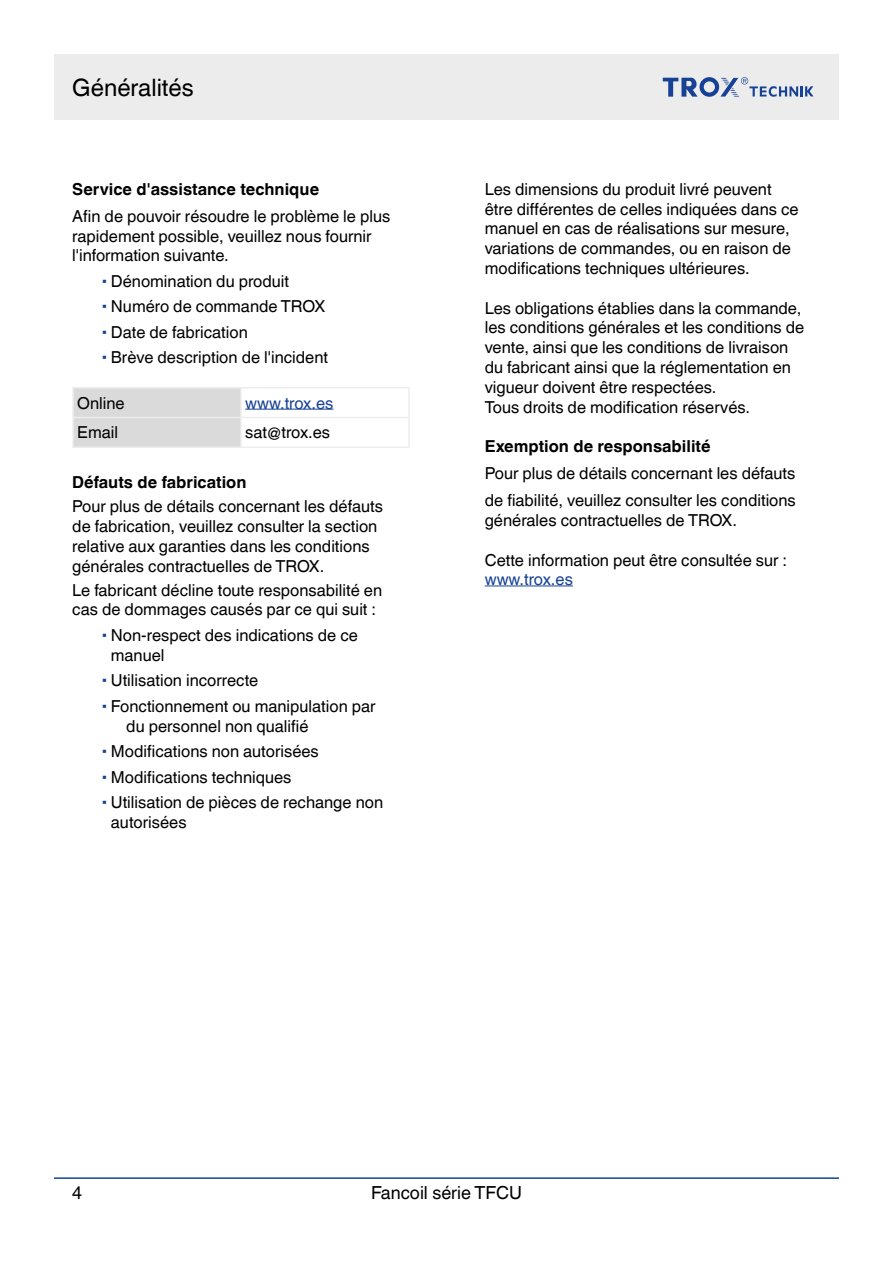
<style>
.page{position:relative;width:893px;height:1263px;background:#fff}
.page>*{position:absolute;margin:0;border:0;box-sizing:border-box;transform-origin:0 0}
.t1{font:24px "TROX Helvetica";color:#000}
.t2{font:18px "TROX Helvetica";color:#000}
.t3{font:16.5px/19.8px "TROX Helvetica";color:#000}
.t4{font:700 16.5px "TROX Helvetica";color:#000}
.t5{font:16.5px "TROX Helvetica";color:#164194}
.s1{color:#164194}
</style>
<div class="page">
<div style="left:54px;top:54px;width:785px;height:66px;background:#ececec"></div>
<hr style="left:54px;top:1177px;width:785px;height:2px;background:#114490">
<svg style="left:663px;top:77px;width:150px;height:20px"></svg>
<div style="left:74px;top:388px;width:166px;height:58px;background:#dadada"></div>
<hr style="left:72px;top:387px;width:169px;height:1px;background:#ededed">
<hr style="left:72px;top:388px;width:2px;height:29px;background:#ededed">
<hr style="left:241px;top:387px;width:169px;height:1px;background:#ededed">
<hr style="left:240px;top:388px;width:2px;height:29px;background:#ededed">
<hr style="left:408px;top:388px;width:2px;height:29px;background:#ededed">
<hr style="left:72px;top:417px;width:169px;height:1px;background:#ededed">
<hr style="left:72px;top:418px;width:2px;height:28px;background:#ededed">
<hr style="left:241px;top:417px;width:169px;height:1px;background:#ededed">
<hr style="left:240px;top:418px;width:2px;height:28px;background:#ededed">
<hr style="left:408px;top:418px;width:2px;height:28px;background:#ededed">
<hr style="left:72px;top:446px;width:169px;height:2px;background:#ededed">
<hr style="left:241px;top:446px;width:169px;height:2px;background:#ededed">
<hr style="left:245px;top:409px;width:88px;height:1px;background:#164194">
<hr style="left:485px;top:586px;width:88px;height:1px;background:#164194">
<h1 class="t1" style="left:72px;top:73px;width:123px">Généralités</h1>
<p class="t4" style="left:72px;top:179px;width:248px">Service d'assistance technique</p>
<p class="t3" style="left:72px;top:206px;width:320px">Afin de pouvoir résoudre le problème le plus rapidement possible, veuillez nous fournir l'information suivante.</p>
<p class="t3" style="left:102px;top:271px;width:189px"><span class="s1">▪</span> Dénomination du produit</p>
<p class="t3" style="left:102px;top:297px;width:225px"><span class="s1">▪</span> Numéro de commande TROX</p>
<p class="t3" style="left:102px;top:322px;width:147px"><span class="s1">▪</span> Date de fabrication</p>
<p class="t3" style="left:102px;top:348px;width:228px"><span class="s1">▪</span> Brève description de l'incident</p>
<p class="t3" style="left:77px;top:393px;width:49px">Online</p>
<p class="t5" style="left:245px;top:393px;width:90px">www.trox.es</p>
<p class="t3" style="left:77px;top:423px;width:42px">Email</p>
<p class="t3" style="left:245px;top:423px;width:86px">sat@trox.es</p>
<p class="t4" style="left:72px;top:473px;width:176px">Défauts de fabrication</p>
<p class="t3" style="left:72px;top:496px;width:312px">Pour plus de détails concernant les défauts de fabrication, veuillez consulter la section relative aux garanties dans les conditions générales contractuelles de TROX.</p>
<p class="t3" style="left:72px;top:580px;width:311px">Le fabricant décline toute responsabilité en cas de dommages causés par ce qui suit :</p>
<p class="t3" style="left:111px;top:625px;width:249px;text-indent:-9px"><span class="s1">▪</span> Non-respect des indications de ce manuel</p>
<p class="t3" style="left:102px;top:671px;width:158px"><span class="s1">▪</span> Utilisation incorrecte</p>
<p class="t3" style="left:126px;top:696px;width:251px;text-indent:-24px"><span class="s1">▪</span> Fonctionnement ou manipulation par du personnel non qualifié</p>
<p class="t3" style="left:102px;top:741px;width:218px"><span class="s1">▪</span> Modifications non autorisées</p>
<p class="t3" style="left:102px;top:767px;width:191px"><span class="s1">▪</span> Modifications techniques</p>
<p class="t3" style="left:111px;top:792px;width:274px;text-indent:-9px"><span class="s1">▪</span> Utilisation de pièces de rechange non autorisées</p>
<p class="t3" style="left:485px;top:179px;width:315px">Les dimensions du produit livré peuvent être différentes de celles indiquées dans ce manuel en cas de réalisations sur mesure, variations de commandes, ou en raison de modifications techniques ultérieures.</p>
<p class="t3" style="left:485px;top:298px;width:321px">Les obligations établies dans la commande, les conditions générales et les conditions de vente, ainsi que les conditions de livraison du fabricant ainsi que la réglementation en vigueur doivent être respectées.<br>Tous droits de modification réservés.</p>
<p class="t4" style="left:485px;top:437px;width:227px">Exemption de responsabilité</p>
<p class="t3" style="left:485px;top:460px;width:313px;line-height:27px">Pour plus de détails concernant les défauts de fiabilité, veuillez consulter les conditions</p>
<p class="t3" style="left:485px;top:510px;width:254px">générales contractuelles de TROX.</p>
<p class="t3" style="left:485px;top:550px;width:304px">Cette information peut être consultée sur :</p>
<p class="t5" style="left:485px;top:570px;width:90px">www.trox.es</p>
<p class="t2" style="left:72px;top:1182px;width:12px">4</p>
<p class="t2" style="left:371px;top:1182px;width:152px">Fancoil série TFCU</p>
</div>
